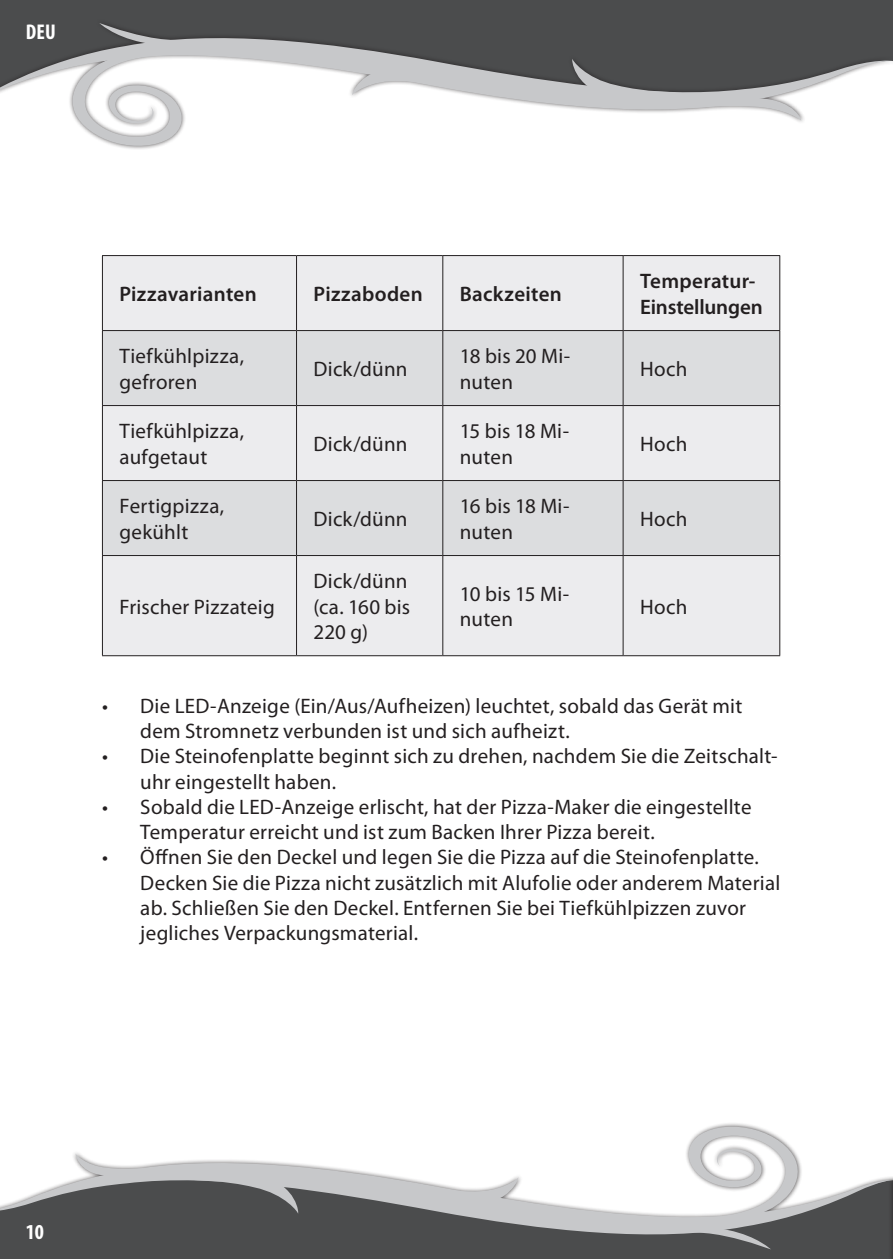
<style>
.page{position:relative;width:893px;height:1259px;background:#fff}
.page>*{position:absolute;margin:0;border:0;box-sizing:border-box;transform-origin:0 0}
.t1{font:700 condensed 21.3px "Myriad Pro";color:#fff}
.t2{font:21px/25.2px "Myriad Pro";letter-spacing:.015em;color:#231f20}
.t3{font:600 21px/25.2px "Myriad Pro";letter-spacing:.01em;color:#231f20}
</style>
<div class="page">
<div style="left:0;top:0;width:893px;height:19px;background:#4b4c4d"></div>
<div style="left:0;top:19px;width:893px;height:132px;background:#231f20;opacity:.75"></div>
<svg style="left:693px;top:119px;width:109px;height:2px"></svg>
<svg style="left:0;top:29px;width:893px;height:90px"></svg>
<svg style="left:70px;top:23px;width:152px;height:125px"></svg>
<div style="left:0;top:1243px;width:888px;height:16px;background:#4b4c4d"></div>
<svg style="left:0;top:1154px;width:888px;height:89px"></svg>
<svg style="left:648px;top:1124px;width:153px;height:126px"></svg>
<div style="left:888px;top:1122px;width:5px;height:137px;background:#231f20;opacity:.75"></div>
<svg style="left:892px;top:1154px;width:1px;height:105px"></svg>
<div style="left:103px;top:256px;width:676px;height:399px;background:#ececee"></div>
<svg style="left:103px;top:331px;width:676px;height:224px;background:#e0e1e3"></svg>
<hr style="left:296px;top:256px;width:1px;height:74px;background:#231f20">
<hr style="left:442px;top:256px;width:1px;height:74px;background:#231f20">
<hr style="left:623px;top:256px;width:1px;height:74px;background:#231f20">
<hr style="left:296px;top:331px;width:1px;height:74px;background:#231f20">
<hr style="left:442px;top:331px;width:1px;height:74px;background:#231f20">
<hr style="left:623px;top:331px;width:1px;height:74px;background:#231f20">
<hr style="left:102px;top:405px;width:195px;height:1px;background:#231f20">
<hr style="left:297px;top:405px;width:146px;height:1px;background:#231f20">
<hr style="left:296px;top:406px;width:1px;height:74px;background:#231f20">
<hr style="left:443px;top:405px;width:180px;height:1px;background:#231f20">
<hr style="left:442px;top:406px;width:1px;height:74px;background:#231f20">
<hr style="left:623px;top:405px;width:157px;height:1px;background:#231f20">
<hr style="left:623px;top:406px;width:1px;height:74px;background:#231f20">
<hr style="left:102px;top:480px;width:195px;height:1px;background:#231f20">
<hr style="left:297px;top:480px;width:146px;height:1px;background:#231f20">
<hr style="left:296px;top:481px;width:1px;height:74px;background:#231f20">
<hr style="left:443px;top:480px;width:180px;height:1px;background:#231f20">
<hr style="left:442px;top:481px;width:1px;height:74px;background:#231f20">
<hr style="left:623px;top:480px;width:157px;height:1px;background:#231f20">
<hr style="left:623px;top:481px;width:1px;height:74px;background:#231f20">
<hr style="left:102px;top:555px;width:195px;height:1px;background:#231f20">
<hr style="left:297px;top:555px;width:146px;height:1px;background:#231f20">
<hr style="left:296px;top:556px;width:1px;height:99px;background:#231f20">
<hr style="left:443px;top:555px;width:180px;height:1px;background:#231f20">
<hr style="left:442px;top:556px;width:1px;height:99px;background:#231f20">
<hr style="left:623px;top:555px;width:157px;height:1px;background:#231f20">
<hr style="left:623px;top:556px;width:1px;height:99px;background:#231f20">
<hr style="left:102px;top:330px;width:195px;height:1px;background:#231f20">
<hr style="left:297px;top:330px;width:146px;height:1px;background:#231f20">
<hr style="left:443px;top:330px;width:180px;height:1px;background:#231f20">
<hr style="left:623px;top:330px;width:157px;height:1px;background:#231f20">
<hr style="left:102px;top:255px;width:195px;height:1px;background:#231f20">
<hr style="left:102px;top:256px;width:1px;height:74px;background:#231f20">
<hr style="left:297px;top:255px;width:146px;height:1px;background:#231f20">
<hr style="left:443px;top:255px;width:180px;height:1px;background:#231f20">
<hr style="left:623px;top:255px;width:157px;height:1px;background:#231f20">
<hr style="left:779px;top:256px;width:1px;height:74px;background:#231f20">
<hr style="left:102px;top:331px;width:1px;height:74px;background:#231f20">
<hr style="left:779px;top:331px;width:1px;height:74px;background:#231f20">
<hr style="left:102px;top:406px;width:1px;height:74px;background:#231f20">
<hr style="left:779px;top:406px;width:1px;height:74px;background:#231f20">
<hr style="left:102px;top:481px;width:1px;height:74px;background:#231f20">
<hr style="left:779px;top:481px;width:1px;height:74px;background:#231f20">
<hr style="left:102px;top:556px;width:1px;height:99px;background:#231f20">
<hr style="left:779px;top:556px;width:1px;height:99px;background:#231f20">
<hr style="left:102px;top:655px;width:195px;height:1px;background:#231f20">
<hr style="left:297px;top:655px;width:146px;height:1px;background:#231f20">
<hr style="left:443px;top:655px;width:180px;height:1px;background:#231f20">
<hr style="left:623px;top:655px;width:157px;height:1px;background:#231f20">
<p class="t1" style="left:26px;top:19px;width:31px">DEU</p>
<p class="t3" style="left:119px;top:281px;width:139px">Pizzavarianten</p>
<p class="t3" style="left:314px;top:281px;width:111px">Pizzaboden</p>
<p class="t3" style="left:460px;top:281px;width:104px">Backzeiten</p>
<p class="t3" style="left:640px;top:268px;width:124px">Temperatur-<br>Einstellungen</p>
<p class="t2" style="left:119px;top:343px;width:126px">Tiefkühlpizza, gefroren</p>
<p class="t2" style="left:460px;top:343px;width:112px">18 bis 20 Mi&shy;nuten</p>
<p class="t2" style="left:314px;top:356px;width:96px">Dick/dünn</p>
<p class="t2" style="left:640px;top:356px;width:49px">Hoch</p>
<p class="t2" style="left:119px;top:418px;width:126px">Tiefkühlpizza, aufgetaut</p>
<p class="t2" style="left:314px;top:431px;width:96px">Dick/dünn</p>
<p class="t2" style="left:119px;top:493px;width:106px">Fertigpizza, gekühlt</p>
<p class="t2" style="left:314px;top:506px;width:96px">Dick/dünn</p>
<p class="t2" style="left:119px;top:593px;width:157px">Frischer Pizzateig</p>
<p class="t2" style="left:314px;top:568px;width:98px">Dick/dünn (ca. 160 bis<br>220 g)</p>
<p class="t2" style="left:460px;top:418px;width:111px">15 bis 18 Mi&shy;nuten</p>
<p class="t2" style="left:460px;top:493px;width:111px">16 bis 18 Mi&shy;nuten</p>
<p class="t2" style="left:460px;top:581px;width:111px">10 bis 15 Mi&shy;nuten</p>
<p class="t2" style="left:640px;top:431px;width:49px">Hoch</p>
<p class="t2" style="left:640px;top:506px;width:49px">Hoch</p>
<p class="t2" style="left:640px;top:593px;width:49px">Hoch</p>
<p class="t2" style="left:140px;top:693px;width:603px;text-indent:-38px">• Die LED-Anzeige (Ein/Aus/Aufheizen) leuchtet, sobald das Gerät mit dem Stromnetz verbunden ist und sich aufheizt.</p>
<p class="t2" style="left:140px;top:743px;width:639px;text-indent:-38px">• Die Steinofenplatte beginnt sich zu drehen, nachdem Sie die Zeitschalt&shy;uhr eingestellt haben.</p>
<p class="t2" style="left:140px;top:794px;width:613px;text-indent:-38px">• Sobald die LED-Anzeige erlischt, hat der Pizza-Maker die eingestellte<br>Temperatur erreicht und ist zum Backen Ihrer Pizza bereit.</p>
<p class="t2" style="left:140px;top:844px;width:642px;text-indent:-38px">• Öffnen Sie den Deckel und legen Sie die Pizza auf die Steinofenplatte.<br>Decken Sie die Pizza nicht zusätzlich mit Alufolie oder anderem Material ab. Schließen Sie den Deckel. Entfernen Sie bei Tiefkühlpizzen zuvor jegliches Verpackungsmaterial.</p>
<p class="t1" style="left:26px;top:1219px;width:19px">10</p>
</div>
